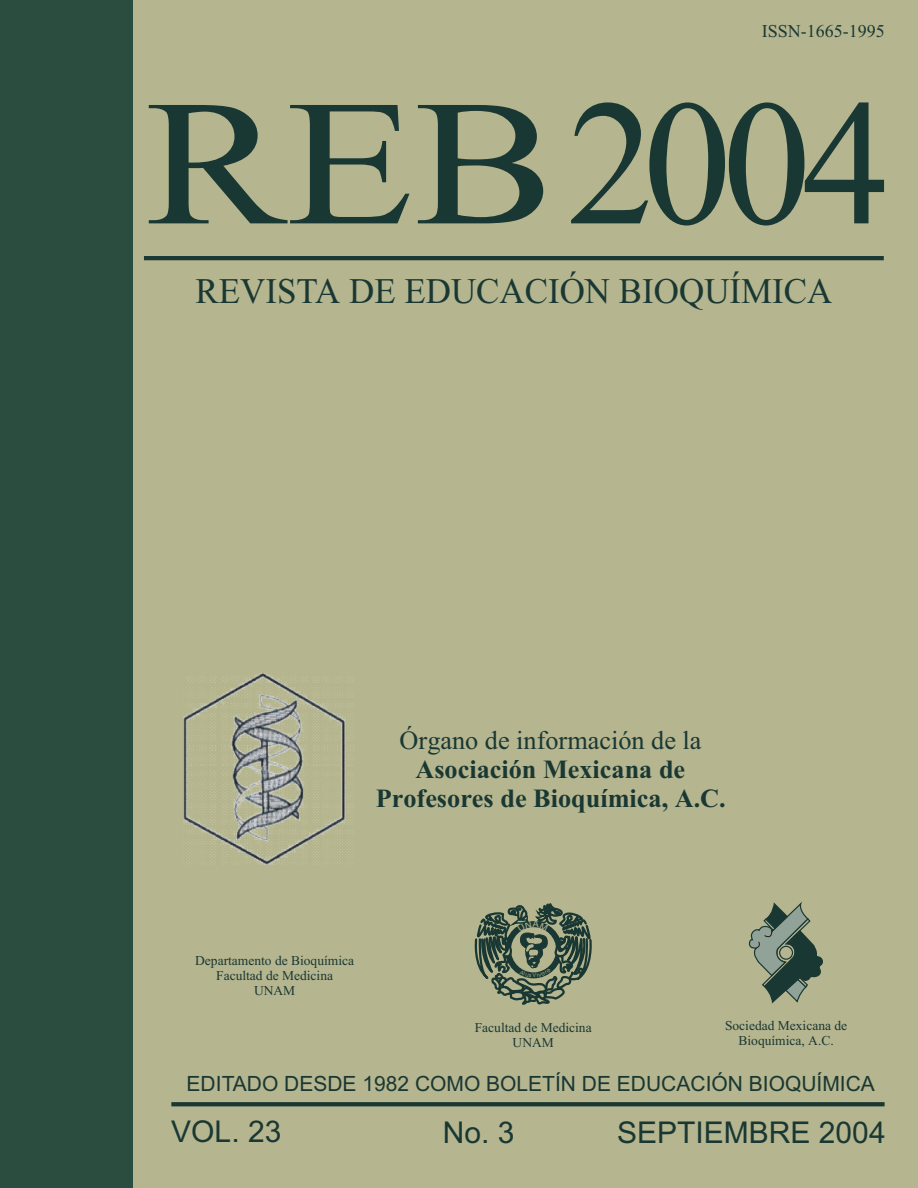
<style>
.page{position:relative;width:918px;height:1188px;background:#fff}
.page>*{position:absolute;margin:0;border:0;box-sizing:border-box;transform-origin:0 0}
.t1{font:178.8px "Times New Roman";letter-spacing:-.025em;color:#1a3833;scale:1.18 1}
.t2{font:36px "Times New Roman";color:#1a3833}
.t3{font:30px "Arial";color:#1a3833}
.t4{font:700 26.25px/29.1px "Times New Roman";color:#1a3833;text-align:center}
.t5{font:26.25px "Times New Roman";color:#1a3833}
.t6{font:21px "Arial";color:#1a3833}
.t7{font:18px "Times New Roman";color:#1a3833}
.t8{font:13.5px/15px "Times New Roman";color:#1a3833;text-align:center}
</style>
<div class="page">
<div style="left:132px;top:0;width:786px;height:1188px;background:#b5b58f"></div>
<div style="left:0;top:0;width:133px;height:1188px;background:#2b4d40"></div>
<hr style="left:144px;top:256px;width:740px;height:4px;background:#1a3833">
<svg style="left:171px;top:1102px;width:714px;height:4px;background:#1f3c35"></svg>
<img style="left:184px;top:674px;width:170px;height:191px">
<svg style="left:748px;top:902px;width:75px;height:102px"></svg>
<svg style="left:474px;top:903px;width:118px;height:102px"></svg>
<h3 class="t7" style="left:762px;top:24px;width:124px">ISSN-1665-1995</h3>
<h1 class="t1" style="left:145px;top:99px;width:633px">REB2004</h1>
<h2 class="t2" style="left:196px;top:278px;width:638px">REVISTA DE EDUCACIÓN BIOQUÍMICA</h2>
<h3 class="t5" style="left:400px;top:731px;width:303px">Órgano de información de la</h3>
<h3 class="t4" style="left:376px;top:757px;width:352px">Asociación Mexicana de<br>Profesores de Bioquímica, A.C.</h3>
<p class="t8" style="left:195px;top:955px;width:160px">Departamento de Bioquímica<br>Facultad de Medicina<br>UNAM</p>
<p class="t8" style="left:475px;top:1021px;width:118px">Facultad de Medicina<br>UNAM</p>
<p class="t8" style="left:725px;top:1019px;width:124px">Sociedad Mexicana de<br>Bioquímica, A.C.</p>
<h3 class="t6" style="left:187px;top:1076px;width:690px">EDITADO DESDE 1982 COMO BOLETÍN DE EDUCACIÓN BIOQUÍMICA</h3>
<h3 class="t3" style="left:171px;top:1120px;width:112px">VOL. 23</h3>
<h3 class="t3" style="left:443px;top:1122px;width:73px">No. 3</h3>
<h3 class="t3" style="left:617px;top:1121px;width:270px">SEPTIEMBRE 2004</h3>
</div>
